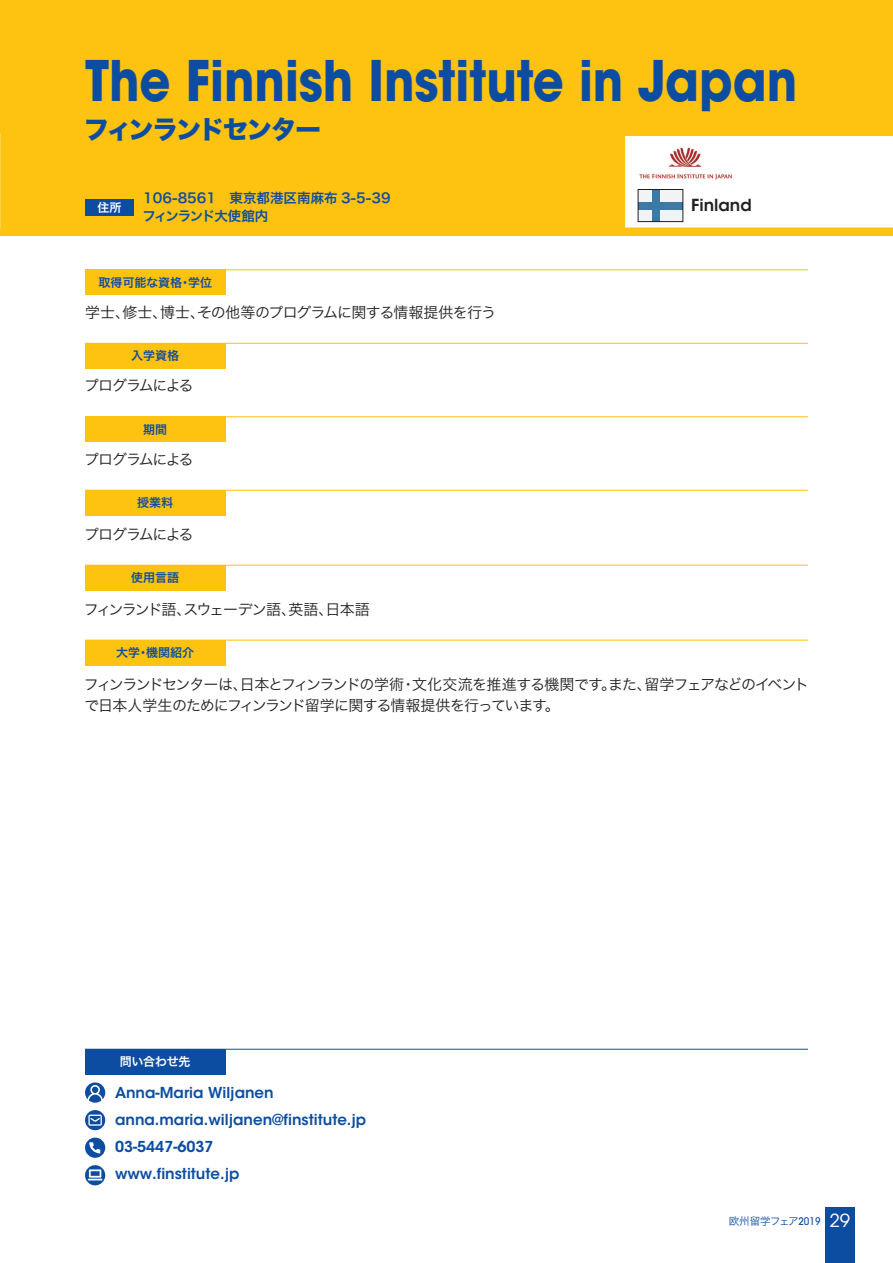
<style>
.page{position:relative;width:893px;height:1263px;background:#fff}
.page>*{position:absolute;margin:0;border:0;box-sizing:border-box;transform-origin:0 0}
.t1{font:700 55.5px "ITC Avant Garde Std";color:#0d4da1;scale:.87 1}
.t2{font:25.5px "Hira Kaku Std N W8";letter-spacing:-.07em;color:#0d4da1}
.t3{font:600 16.5px "ITC Avant Garde Std";color:#231f20}
.t4{font:15px/21px "Hira Kaku Std N W3";letter-spacing:-.07em;color:#231f20}
.t5{font:600 15px/27px "ITC Avant Garde Std";color:#0d4da1}
.t6{font:13.5px/18px "Hira Kaku Std N W6";color:#0d4da1}
.t7{font:12px "Hira Kaku Std N W6";color:#0d4da1}
.t8{font:12px "Hira Kaku Std N W6";letter-spacing:-.02em;color:#fff}
.t9{font:10.5px "Hira Kaku Std N W3";letter-spacing:-.035em;color:#0d4da1}
.s1{font-family:"ITC Avant Garde Std";font-weight:500;font-stretch:condensed}
.s2{font-family:"ITC Avant Garde Std";font-size:18px;color:#fff}
</style>
<div class="page">
<div style="left:825px;top:1208px;width:30px;height:55px;background:#0d4da1"></div>
<div style="left:0;top:0;width:893px;height:236px;background:#fec210"></div>
<hr style="left:85px;top:269px;width:723px;height:1px;background:#fec210">
<div style="left:85px;top:269px;width:140px;height:26px;background:#fec210"></div>
<hr style="left:85px;top:343px;width:723px;height:1px;background:#fec210">
<div style="left:85px;top:343px;width:140px;height:25px;background:#fec210"></div>
<hr style="left:85px;top:416px;width:723px;height:1px;background:#fec210">
<div style="left:85px;top:416px;width:140px;height:26px;background:#fec210"></div>
<hr style="left:85px;top:565px;width:723px;height:1px;background:#fec210">
<div style="left:85px;top:565px;width:140px;height:25px;background:#fec210"></div>
<hr style="left:85px;top:490px;width:723px;height:1px;background:#fec210">
<div style="left:85px;top:490px;width:140px;height:25px;background:#fec210"></div>
<hr style="left:85px;top:640px;width:723px;height:1px;background:#fec210">
<div style="left:85px;top:640px;width:140px;height:25px;background:#fec210"></div>
<div style="left:85px;top:199px;width:49px;height:16px;background:#0d4da1"></div>
<hr style="left:85px;top:1049px;width:723px;height:1px;background:#0d4da1">
<div style="left:85px;top:1049px;width:140px;height:25px;background:#0d4da1"></div>
<svg style="left:85px;top:1082px;width:20px;height:21px"></svg>
<svg style="left:87px;top:1085px;width:16px;height:16px"></svg>
<div style="left:85px;top:1110px;width:20px;height:20px;background:#0d4da1;border-radius:50%"></div>
<svg style="left:88px;top:1114px;width:14px;height:12px"></svg>
<div style="left:85px;top:1137px;width:20px;height:21px;background:#0d4da1;border-radius:50%"></div>
<svg style="left:89px;top:1142px;width:11px;height:11px"></svg>
<svg style="left:85px;top:1165px;width:20px;height:20px"></svg>
<svg style="left:88px;top:1169px;width:14px;height:11px"></svg>
<div style="left:625px;top:136px;width:268px;height:92px;background:#fff"></div>
<div style="left:638px;top:189px;width:45px;height:33px;background:#f2f3f4"></div>
<div style="left:652px;top:189px;width:7px;height:33px;background:#3b79a7"></div>
<div style="left:638px;top:202px;width:45px;height:7px;background:#3b79a7"></div>
<div style="left:638px;top:189px;width:45px;height:33px;border:1px solid #231f20"></div>
<img style="left:639px;top:146px;width:95px;height:34px">
<svg style="left:0;top:133px;width:1px;height:97px"></svg>
<h1 class="t1" style="left:85px;top:45px;width:820px">The Finnish Institute in Japan</h1>
<h2 class="t2" style="left:84px;top:116px;width:239px">フィンランドセンター</h2>
<p class="t8" style="left:97px;top:198px;width:25px">住所</p>
<p class="t6" style="left:142px;top:190px;width:250px">106-8561　東京都港区南麻布 3-5-39フィンランド大使館内</p>
<p class="t7" style="left:98px;top:273px;width:115px">取得可能な資格・学位</p>
<p class="t4" style="left:85px;top:301px;width:412px">学士、修士、博士、その他等のプログラムに関する情報提供を行う</p>
<p class="t7" style="left:131px;top:346px;width:49px">入学資格</p>
<p class="t4" style="left:84px;top:375px;width:111px">プログラムによる</p>
<p class="t7" style="left:143px;top:420px;width:25px">期間</p>
<p class="t4" style="left:84px;top:448px;width:111px">プログラムによる</p>
<p class="t7" style="left:137px;top:493px;width:37px">授業料</p>
<p class="t4" style="left:84px;top:523px;width:111px">プログラムによる</p>
<p class="t7" style="left:131px;top:568px;width:49px">使用言語</p>
<p class="t4" style="left:84px;top:598px;width:287px">フィンランド語、スウェーデン語、英語、日本語</p>
<p class="t3" style="left:691px;top:194px;width:62px">Finland</p>
<p class="t7" style="left:116px;top:643px;width:79px">大学・機関紹介</p>
<p class="t4" style="left:84px;top:673px;width:727px">フィンランドセンターは、日本とフィンランドの学術・文化交流を推進する機関です。また、留学フェアなどのイベントで日本人学生のためにフィンランド留学に関する情報提供を行っています。</p>
<p class="t8" style="left:120px;top:1052px;width:72px">問い合わせ先</p>
<p class="t5" style="left:115px;top:1079px;width:253px">Anna-Maria Wiljanen anna.maria.wiljanen@finstitute.jp<br>03-5447-6037<br>www.finstitute.jp</p>
<p class="t9" style="left:729px;top:1213px;width:123px">欧州留学フェア<span class="s1">2019</span> <span class="s2">29</span></p>
</div>
